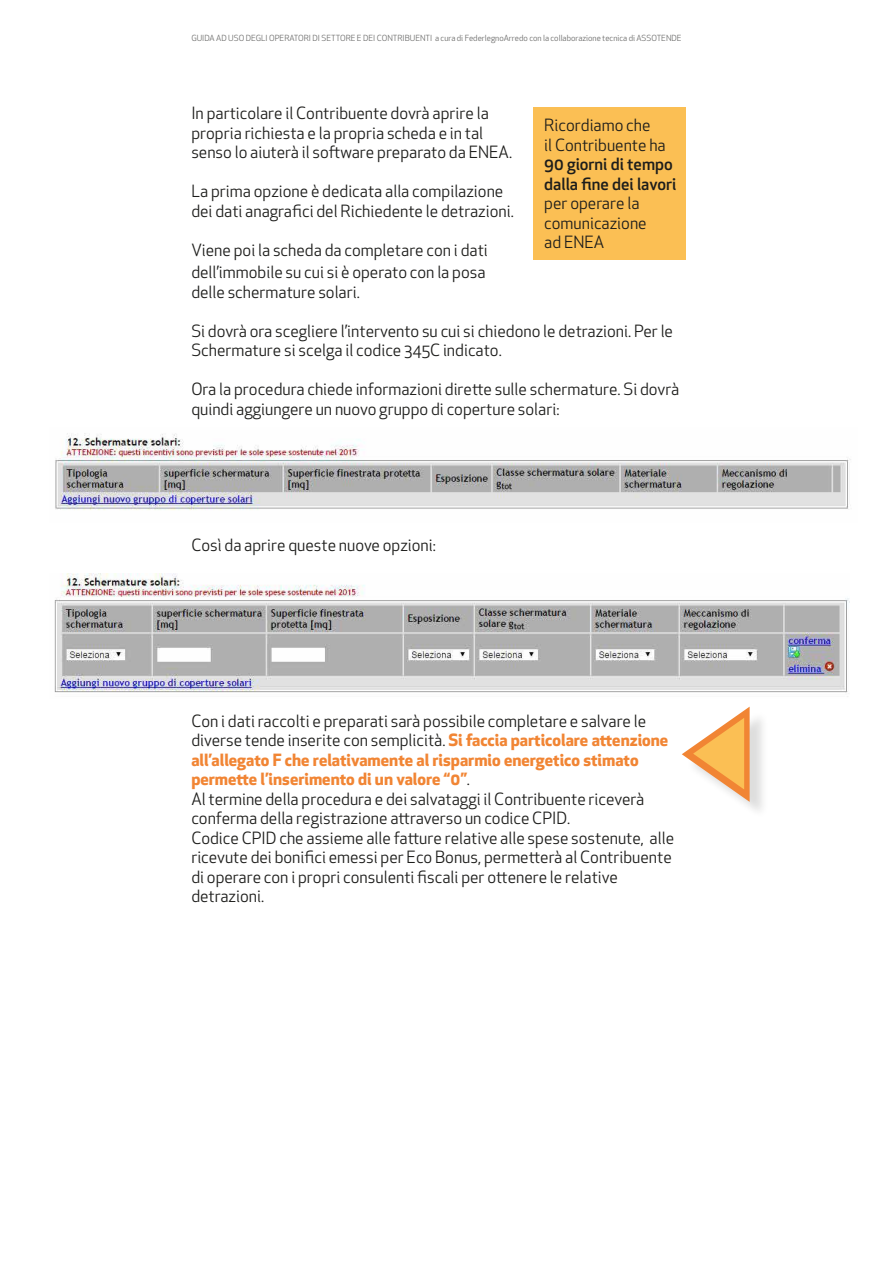
<style>
.page{position:relative;width:893px;height:1263px;background:#fff}
.page>*{position:absolute;margin:0;border:0;box-sizing:border-box;transform-origin:0 0}
.t1{font:16.5px/19.5px "Apex New";color:#1d1d1b}
.t2{font:500 16.5px/19.5px "Apex New";color:#1d1d1b}
.t3{font:8.25px "Apex New";color:#6b6b6a}
.s1{font-weight:700;color:#f18534}
</style>
<div class="page">
<img style="left:55px;top:433px;width:796px;height:77px">
<img style="left:54px;top:573px;width:796px;height:124px">
<div style="left:533px;top:107px;width:152px;height:152px;background:#fbbf54"></div>
<div style="left:685px;top:710px;width:83px;height:109px;background:#1d1d1b;opacity:.15"></div>
<svg style="left:682px;top:707px;width:68px;height:95px"></svg>
<p class="t3" style="left:191px;top:33px;width:492px">GUIDA AD USO DEGLI OPERATORI DI SETTORE E DEI CONTRIBUENTI a cura di FederlegnoArredo con la collaborazione tecnica di ASSOTENDE</p>
<p class="t1" style="left:191px;top:104px;width:322px">In particolare il Contribuente dovrà aprire la propria richiesta e la propria scheda e in tal senso lo aiuterà il software preparato da ENEA.</p>
<p class="t1" style="left:191px;top:182px;width:324px">La prima opzione è dedicata alla compilazione dei dati anagrafici del Richiedente le detrazioni.</p>
<p class="t1" style="left:191px;top:240px;width:298px">Viene poi la scheda da completare con i dati</p>
<p class="t1" style="left:544px;top:116px;width:123px">Ricordiamo che<br>il Contribuente ha</p>
<p class="t2" style="left:544px;top:154px;width:134px">90 giorni di tempo dalla fine dei lavori</p>
<p class="t1" style="left:544px;top:194px;width:104px">per operare la comunicazione ad ENEA</p>
<p class="t1" style="left:191px;top:262px;width:296px">dell’immobile su cui si è operato con la posa delle schermature solari.</p>
<p class="t1" style="left:191px;top:321px;width:483px">Si dovrà ora scegliere l’intervento su cui si chiedono le detrazioni. Per le<br>Schermature si scelga il codice 345C indicato.</p>
<p class="t1" style="left:191px;top:379px;width:489px">Ora la procedura chiede informazioni dirette sulle schermature. Si dovrà quindi aggiungere un nuovo gruppo di coperture solari:</p>
<p class="t1" style="left:191px;top:535px;width:246px">Così da aprire queste nuove opzioni:</p>
<p class="t1" style="left:191px;top:711px;width:484px">Con i dati raccolti e preparati sarà possibile completare e salvare le diverse tende inserite con semplicità. <span class="s1">Si faccia particolare attenzione all’allegato F che relativamente al risparmio energetico stimato permette l’inserimento di un valore “0”</span>.<br>Al termine della procedura e dei salvataggi il Contribuente riceverà conferma della registrazione attraverso un codice CPID.<br>Codice CPID che assieme alle fatture relative alle spese sostenute, alle ricevute dei bonifici emessi per Eco Bonus, permetterà al Contribuente di operare con i propri consulenti fiscali per ottenere le relative detrazioni.</p>
</div>
